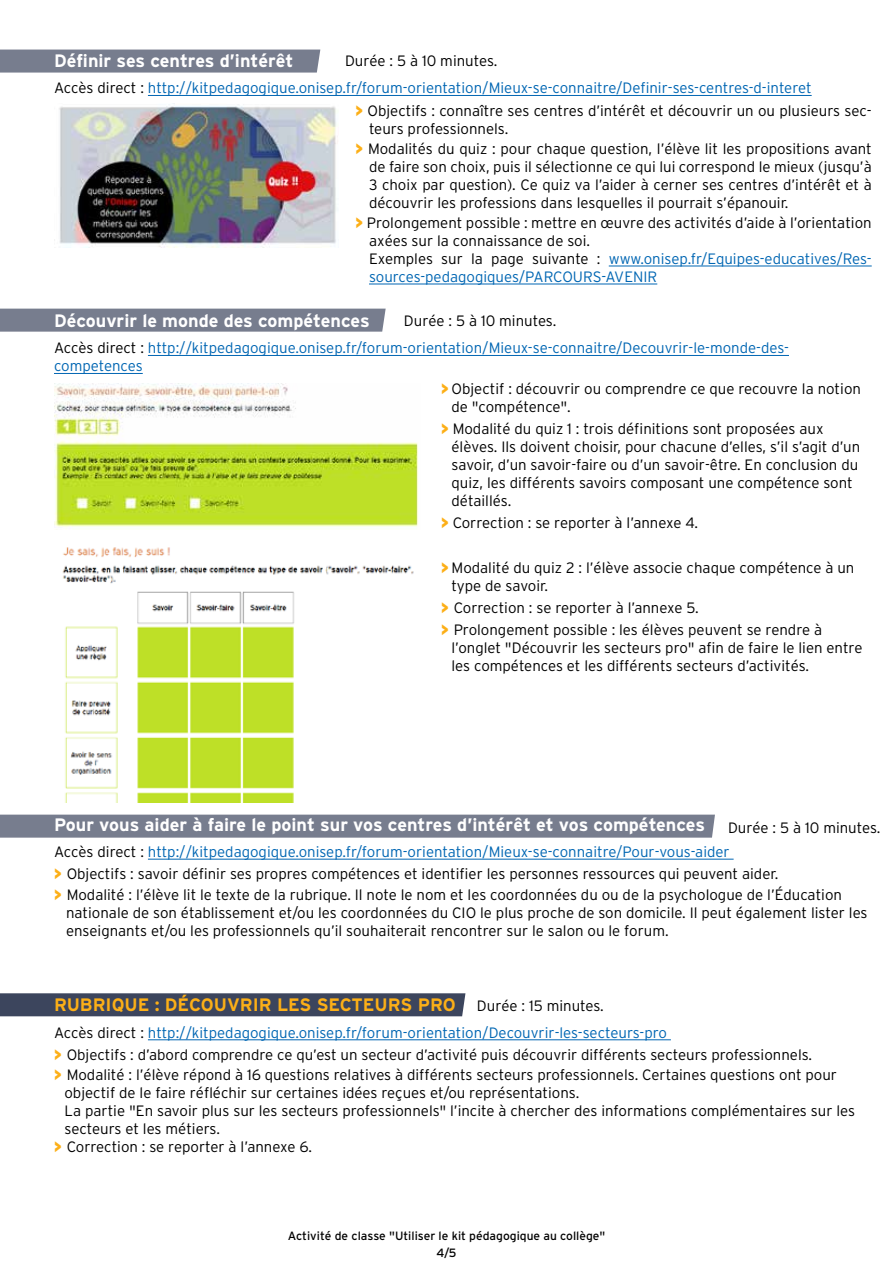
<style>
.page{position:relative;width:893px;height:1263px;background:#fff}
.page>*{position:absolute;margin:0;border:0;box-sizing:border-box;transform-origin:0 0}
.t1{font:700 18px "Interstate";color:#fff}
.t2{font:700 18px "Interstate";color:#fcaf17}
.t3{font:300 15px/18px "Interstate";color:#000}
.t4{font:300 15px/18px "Interstate";color:#0066b3}
.t5{font:12px "Interstate";color:#000}
.s1{color:#000}
.s2{font-weight:900;color:#fcaf17}
.s3{color:#0066b3}
</style>
<div class="page">
<div style="left:0;top:815px;width:715px;height:23px;background:#777d8e"></div>
<div style="left:0;top:309px;width:386px;height:23px;background:#777d8e"></div>
<hr style="left:148px;top:355px;width:641px;height:1px;background:#0066b3">
<hr style="left:54px;top:373px;width:89px;height:1px;background:#0066b3">
<hr style="left:148px;top:859px;width:586px;height:1px;background:#0066b3">
<div style="left:0;top:50px;width:321px;height:23px;background:#777d8e"></div>
<hr style="left:148px;top:95px;width:664px;height:1px;background:#0066b3">
<hr style="left:609px;top:266px;width:263px;height:1px;background:#0066b3">
<hr style="left:369px;top:284px;width:288px;height:1px;background:#0066b3">
<img style="left:54px;top:104px;width:282px;height:144px">
<img style="left:54px;top:383px;width:364px;height:147px">
<img style="left:62px;top:547px;width:352px;height:255px">
<div style="left:0;top:993px;width:466px;height:23px;background:#3c455d"></div>
<hr style="left:148px;top:1039px;width:523px;height:1px;background:#0066b3">
<p class="t1" style="left:54px;top:50px;width:241px">Définir ses centres d’intérêt</p>
<p class="t4" style="left:355px;top:77px;width:518px;line-height:22.2px;text-indent:-301px"><span class="s1">Accès direct :</span> http://kitpedagogique.onisep.fr/forum-orientation/Mieux-se-connaitre/Definir-ses-centres-d-interet<br><span class="s2">&gt;</span> <span class="s1">Objectifs : connaître ses centres d’intérêt et découvrir un ou plusieurs sec-</span></p>
<p class="t3" style="left:355px;top:118px;width:518px;line-height:20.1px;text-indent:14px">teurs professionnels.<br><span class="s2">&gt;</span> Modalités du quiz : pour chaque question, l’élève lit les propositions avant</p>
<p class="t3" style="left:369px;top:157px;width:504px;text-align:justify">de faire son choix, puis il sélectionne ce qui lui correspond le mieux (jusqu’à 3 choix par question). Ce quiz va l’aider à cerner ses centres d’intérêt et à découvrir les professions dans lesquelles il pourrait s’épanouir.</p>
<p class="t3" style="left:369px;top:214px;width:504px;text-indent:-14px"><span class="s2">&gt;</span> Prolongement possible : mettre en œuvre des activités d’aide à l’orientation axées sur la connaissance de soi.<br>Exemples sur la page suivante : <span class="s3">www.onisep.fr/Equipes-educatives/Res&shy;sources-pedagogiques/PARCOURS-AVENIR</span></p>
<p class="t3" style="left:345px;top:52px;width:154px">Durée : 5 à 10 minutes.</p>
<p class="t1" style="left:54px;top:310px;width:317px">Découvrir le monde des compétences</p>
<p class="t4" style="left:54px;top:339px;width:736px"><span class="s1">Accès direct :</span> http://kitpedagogique.onisep.fr/forum-orientation/Mieux-se-connaitre/Decouvrir-le-monde-des&shy;competences</p>
<p class="t3" style="left:452px;top:379px;width:411px;text-indent:-10px"><span class="s2">&gt;</span> Objectif : découvrir ou comprendre ce que recouvre la notion de "compétence".</p>
<p class="t3" style="left:452px;top:420px;width:410px;text-indent:-10px"><span class="s2">&gt;</span> Modalité du quiz 1 : trois définitions sont proposées aux élèves. Ils doivent choisir, pour chacune d’elles, s’il s’agit d’un savoir, d’un savoir-faire ou d’un savoir-être. En conclusion du quiz, les différents savoirs composant une compétence sont détaillés.</p>
<p class="t3" style="left:441px;top:514px;width:259px"><span class="s2">&gt;</span> Correction : se reporter à l’annexe 4.</p>
<p class="t3" style="left:452px;top:558px;width:404px;text-indent:-10px"><span class="s2">&gt;</span> Modalité du quiz 2 : l’élève associe chaque compétence à un type de savoir.</p>
<p class="t3" style="left:441px;top:596px;width:383px;line-height:22.2px"><span class="s2">&gt;</span> Correction : se reporter à l’annexe 5.<br><span class="s2">&gt;</span> Prolongement possible : les élèves peuvent se rendre à</p>
<p class="t3" style="left:452px;top:639px;width:412px">l’onglet "Découvrir les secteurs pro" afin de faire le lien entre les compétences et les différents secteurs d’activités.</p>
<p class="t3" style="left:404px;top:312px;width:154px">Durée : 5 à 10 minutes.</p>
<p class="t1" style="left:54px;top:813px;width:652px">Pour vous aider à faire le point sur vos centres d’intérêt et vos compétences</p>
<p class="t3" style="left:54px;top:841px;width:726px;line-height:22.2px">Accès direct : <span class="s3">http://kitpedagogique.onisep.fr/forum-orientation/Mieux-se-connaitre/Pour-vous-aider<br></span><span class="s2">&gt;</span> Objectifs : savoir définir ses propres compétences et identifier les personnes ressources qui peuvent aider.</p>
<p class="t3" style="left:66px;top:885px;width:803px;text-indent:-12px"><span class="s2">&gt;</span> Modalité : l’élève lit le texte de la rubrique. Il note le nom et les coordonnées du ou de la psychologue de l’Éducation nationale de son établissement et/ou les coordonnées du CIO le plus proche de son domicile. Il peut également lister les enseignants et/ou les professionnels qu’il souhaiterait rencontrer sur le salon ou le forum.</p>
<p class="t3" style="left:728px;top:818px;width:154px">Durée : 5 à 10 minutes.</p>
<p class="t2" style="left:54px;top:994px;width:149px">Ru brique : décou</p>
<p class="t2" style="left:227px;top:994px;width:149px">vrir les secteur</p>
<p class="t2" style="left:401px;top:994px;width:30px">s pro</p>
<p class="t3" style="left:54px;top:1021px;width:760px;line-height:22.2px">Accès direct : <span class="s3">http://kitpedagogique.onisep.fr/forum-orientation/Decouvrir-les-secteurs-pro<br></span><span class="s2">&gt;</span> Objectifs : d’abord comprendre ce qu’est un secteur d’activité puis découvrir différents secteurs professionnels.</p>
<p class="t3" style="left:54px;top:1066px;width:785px"><span class="s2">&gt;</span> Modalité : l’élève répond à 16 questions relatives à différents secteurs professionnels. Certaines questions ont pour</p>
<p class="t3" style="left:64px;top:1084px;width:516px">objectif de le faire réfléchir sur certaines idées reçues et/ou représentations.</p>
<p class="t3" style="left:64px;top:1102px;width:792px">La partie "En savoir plus sur les secteurs professionnels" l’incite à chercher des informations complémentaires sur les</p>
<p class="t3" style="left:64px;top:1120px;width:157px">secteurs et les métiers.</p>
<p class="t3" style="left:54px;top:1138px;width:260px"><span class="s2">&gt;</span> Correction : se reporter à l’annexe 6.</p>
<p class="t3" style="left:477px;top:996px;width:128px">Durée : 15 minutes.</p>
<p class="t5" style="left:288px;top:1228px;width:319px">Activité de classe "Utiliser le kit pédagogique au collège"</p>
<p class="t5" style="left:436px;top:1245px;width:22px">4/5</p>
</div>
